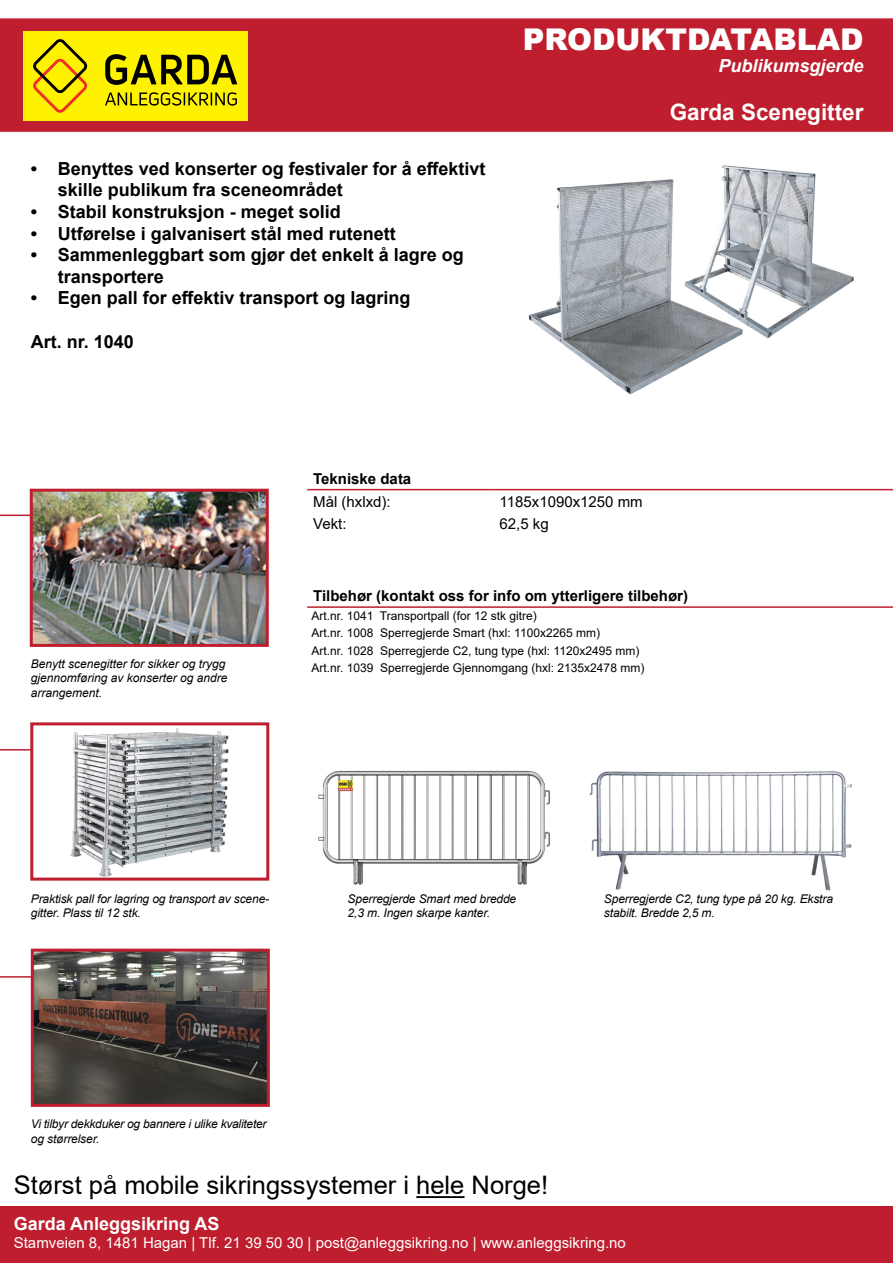
<style>
.page{position:relative;width:893px;height:1263px;background:#fff}
.page>*{position:absolute;margin:0;border:0;box-sizing:border-box;transform-origin:0 0}
.t1{font:900 30px "Arial";color:#fff}
.t2{font:25.5px "Arial";color:#000}
.t3{font:700 22.5px "Arial";color:#fff}
.t4{font:700 18px/21.6px "Arial";color:#000}
.t5{font:700 18px "Arial";color:#fff}
.t6{font:italic 700 18px "Arial";color:#fff}
.t7{font:15px "Arial";color:#fff}
.t8{font:700 15px "Arial";color:#000}
.t9{font:15px "Arial";color:#000}
.t10{font:italic 12px/14.4px "Arial";letter-spacing:-.01em;color:#000}
.t11{font:12px/17.2px "Arial";color:#000}
</style>
<div class="page">
<div style="left:0;top:18px;width:893px;height:114px;background:#be1e2d"></div>
<div style="left:0;top:1206px;width:893px;height:57px;background:#be1e2d"></div>
<svg style="left:23px;top:31px;width:225px;height:90px;background:#dcce00"></svg>
<hr style="left:0;top:749px;width:119px;height:1px;background:#be1e2d">
<hr style="left:0;top:976px;width:149px;height:2px;background:#be1e2d">
<hr style="left:0;top:514px;width:157px;height:2px;background:#be1e2d">
<hr style="left:416px;top:1196px;width:48px;height:2px;background:#000">
<hr style="left:307px;top:489px;width:187px;height:1px;background:#be1e2d">
<hr style="left:494px;top:489px;width:399px;height:1px;background:#be1e2d">
<hr style="left:307px;top:606px;width:369px;height:2px;background:#be1e2d">
<hr style="left:676px;top:606px;width:217px;height:2px;background:#be1e2d">
<img style="left:34px;top:493px;width:231px;height:150px">
<div style="left:30px;top:489px;width:239px;height:158px;border:3px solid #be1e2d"></div>
<div style="left:32px;top:724px;width:236px;height:155px;background:#fff"></div>
<img style="left:70px;top:728px;width:159px;height:149px">
<div style="left:30px;top:722px;width:239px;height:159px;border:3px solid #be1e2d"></div>
<img style="left:528px;top:165px;width:326px;height:230px">
<img style="left:318px;top:770px;width:232px;height:115px">
<img style="left:589px;top:771px;width:263px;height:120px">
<img style="left:35px;top:953px;width:231px;height:150px">
<div style="left:31px;top:949px;width:239px;height:158px;border:3px solid #be1e2d"></div>
<h3 class="t4" style="left:58px;top:158px;width:429px;text-indent:-27px">• Benyttes ved konserter og festivaler for å effektivt skille publikum fra sceneområdet</h3>
<h3 class="t4" style="left:31px;top:201px;width:312px">• Stabil konstruksjon - meget solid</h3>
<h3 class="t4" style="left:31px;top:223px;width:367px">• Utførelse i galvanisert stål med rutenett</h3>
<h3 class="t4" style="left:58px;top:244px;width:408px;text-indent:-27px">• Sammenleggbart som gjør det enkelt å lagre og transportere</h3>
<h3 class="t4" style="left:31px;top:287px;width:381px">• Egen pall for effektiv transport og lagring</h3>
<h3 class="t4" style="left:31px;top:331px;width:105px">Art. nr. 1040</h3>
<h1 class="t1" style="left:523px;top:18px;width:342px">PRODUKTDATABLAD</h1>
<h3 class="t6" style="left:718px;top:53px;width:147px">Publikumsgjerde</h3>
<h3 class="t3" style="left:670px;top:97px;width:195px">Garda Scenegitter</h3>
<p class="t8" style="left:313px;top:468px;width:100px">Tekniske data</p>
<p class="t9" style="left:313px;top:491px;width:79px">Mål (hxlxd):</p>
<p class="t9" style="left:500px;top:491px;width:145px">1185x1090x1250 mm</p>
<p class="t9" style="left:313px;top:514px;width:35px">Vekt:</p>
<p class="t9" style="left:500px;top:514px;width:51px">62,5 kg</p>
<p class="t8" style="left:313px;top:585px;width:376px">Tilbehør (kontakt oss for info om ytterligere tilbehør)</p>
<p class="t11" style="left:311px;top:607px;width:329px">Art.nr. 1041 Transportpall (for 12 stk gitre)<br>Art.nr. 1008 Sperregjerde Smart (hxl: 1100x2265 mm)<br>Art.nr. 1028 Sperregjerde C2, tung type (hxl: 1120x2495 mm)</p>
<p class="t10" style="left:31px;top:657px;width:196px">Benytt scenegitter for sikker og trygg</p>
<p class="t11" style="left:311px;top:659px;width:334px">Art.nr. 1039 Sperregjerde Gjennomgang (hxl: 2135x2478 mm)</p>
<p class="t10" style="left:31px;top:671px;width:198px">gjennomføring av konserter og andre arrangement.</p>
<p class="t10" style="left:31px;top:891px;width:240px">Praktisk pall for lagring og transport av scene&shy;gitter. Plass til 12 stk.</p>
<p class="t10" style="left:348px;top:891px;width:170px">Sperregjerde Smart med bredde<br>2,3 m. Ingen skarpe kanter.</p>
<p class="t10" style="left:604px;top:891px;width:231px">Sperregjerde C2, tung type på 20 kg. Ekstra stabilt. Bredde 2,5 m.</p>
<p class="t10" style="left:31px;top:1117px;width:237px">Vi tilbyr dekkduker og bannere i ulike kvaliteter og størrelser.</p>
<h2 class="t2" style="left:14px;top:1168px;width:536px">Størst på mobile sikringssystemer i hele Norge!</h2>
<h3 class="t5" style="left:14px;top:1211px;width:207px">Garda Anleggsikring AS</h3>
<p class="t7" style="left:14px;top:1232px;width:613px">Stamveien 8, 1481 Hagan | Tlf. 21 39 50 30 | post@anleggsikring.no | www.anleggsikring.no</p>
</div>
